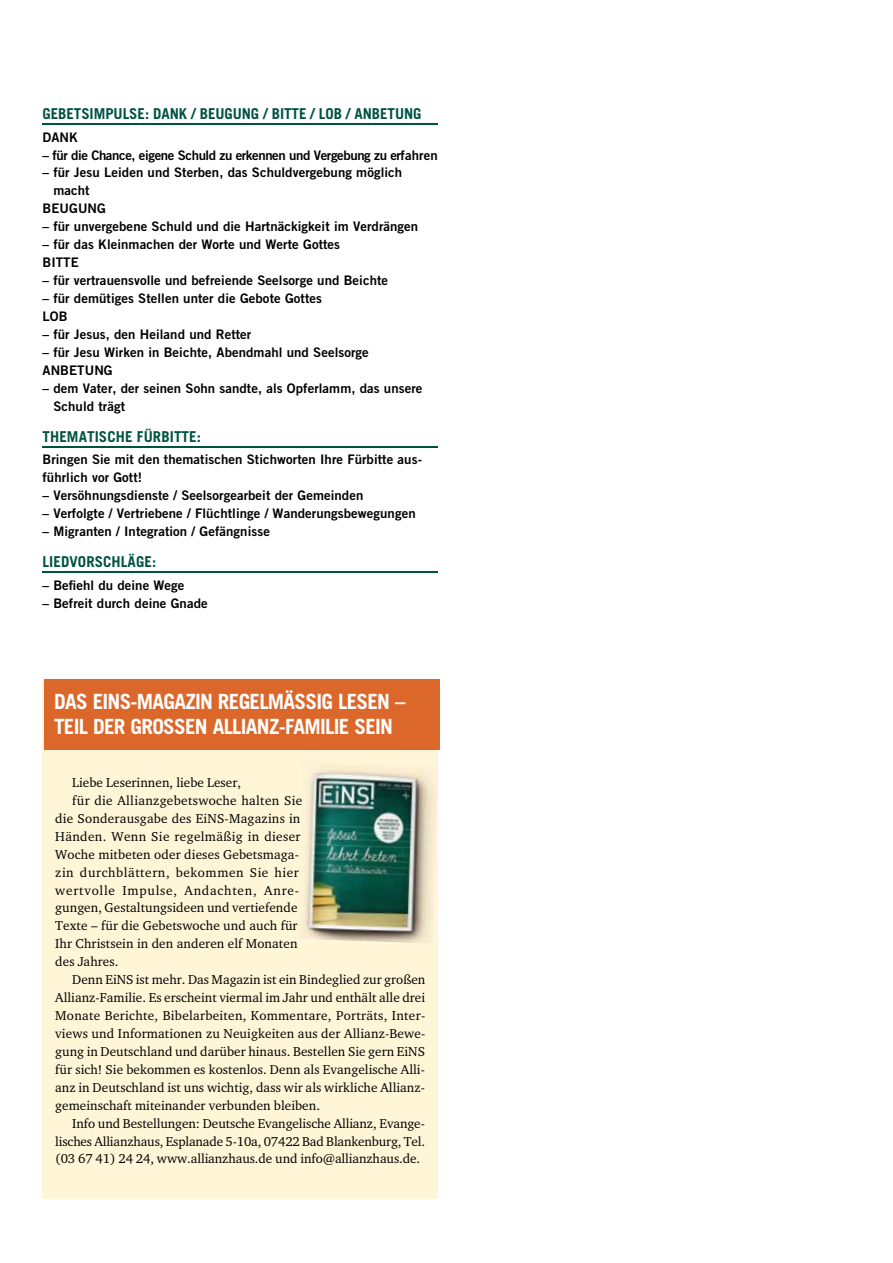
<style>
.page{position:relative;width:893px;height:1263px;background:#fff}
.page>*{position:absolute;margin:0;border:0;box-sizing:border-box;transform-origin:0 0}
.t1{font:700 21px/25.2px "Trade Gothic";letter-spacing:-.035em;color:#fff}
.t2{font:700 15px "Trade Gothic";letter-spacing:-.005em;color:#005343}
.t3{font:13.2px "Charter ITC";letter-spacing:.005em;color:#000}
.t4{font:13.2px/18px "Trade Gothic Bold Two";letter-spacing:.005em;color:#000}
.t5{font:13.2px "Trade Gothic Bold Two";letter-spacing:-.03em;color:#000}
.t6{font:13.2px "Charter ITC";letter-spacing:.025em;color:#000}
.t7{font:13.2px "Charter ITC";letter-spacing:.03em;color:#000}
.t8{font:13.2px "Charter ITC";letter-spacing:.045em;color:#000}
.t9{font:13.2px "Charter ITC";letter-spacing:.06em;color:#000}
</style>
<div class="page">
<div style="left:43px;top:679px;width:395px;height:520px;background:#fff5d7"></div>
<div style="left:44px;top:679px;width:395px;height:71px;background:#dc672a"></div>
<hr style="left:43px;top:124px;width:395px;height:1px;background:#005343">
<hr style="left:43px;top:446px;width:395px;height:1px;background:#005343">
<hr style="left:43px;top:572px;width:395px;height:1px;background:#005343">
<img style="left:301px;top:767px;width:133px;height:176px">
<p class="t2" style="left:43px;top:105px;width:381px">GEBETSIMpULSE: DANK / BEUGUNG / BITTE / LOB / ANBETUNG</p>
<p class="t4" style="left:43px;top:128px;width:37px">DANK</p>
<p class="t5" style="left:43px;top:147px;width:397px">– für die chance, eigene Schuld zu erkennen und Vergebung zu erfahren</p>
<p class="t4" style="left:43px;top:163px;width:361px">– für Jesu Leiden und Sterben, das Schuldvergebung möglich</p>
<p class="t4" style="left:53px;top:181px;width:38px">macht</p>
<p class="t4" style="left:43px;top:199px;width:65px">bEuGuNG</p>
<p class="t4" style="left:43px;top:217px;width:377px">– für unvergebene Schuld und die Hartnäckigkeit im Verdrängen</p>
<p class="t4" style="left:43px;top:235px;width:299px">– für das Kleinmachen der worte und werte Gottes bITTE</p>
<p class="t4" style="left:43px;top:271px;width:347px">– für vertrauensvolle und befreiende Seelsorge und beichte</p>
<p class="t4" style="left:43px;top:289px;width:281px">– für demütiges Stellen unter die Gebote Gottes<br>Lob</p>
<p class="t4" style="left:43px;top:325px;width:210px">– für Jesus, den Heiland und retter</p>
<p class="t4" style="left:43px;top:343px;width:328px">– für Jesu wirken in beichte, Abendmahl und Seelsorge<br>ANbETuNG</p>
<p class="t4" style="left:53px;top:379px;width:371px;text-indent:-11px">– dem Vater, der seinen Sohn sandte, als opferlamm, das unsere<br>Schuld trägt</p>
<p class="t2" style="left:43px;top:427px;width:160px">THEMATISCHE FüRBITTE:</p>
<p class="t4" style="left:43px;top:450px;width:381px">bringen Sie mit den thematischen Stichworten Ihre Fürbitte aus&shy;führlich vor Gott!</p>
<p class="t4" style="left:43px;top:486px;width:322px">– Versöhnungsdienste / Seelsorgearbeit der Gemeinden</p>
<p class="t4" style="left:43px;top:504px;width:375px">– Verfolgte / Vertriebene / Flüchtlinge / wanderungsbewegungen</p>
<p class="t4" style="left:43px;top:522px;width:229px">– Migranten / Integration / Gefängnisse</p>
<p class="t2" style="left:43px;top:553px;width:115px">LIEDvORSCHLäGE:</p>
<p class="t4" style="left:43px;top:576px;width:144px">– befiehl du deine wege</p>
<p class="t4" style="left:43px;top:594px;width:167px">– befreit durch deine Gnade</p>
<h1 class="t1" style="left:54px;top:688px;width:353px">DAS EINS-MAGAZIN REGELMäSSIG LESEN –<br>TEIL DER GROSSEN ALLIANZ-FAMILIE SEIN</h1>
<p class="t3" style="left:72px;top:774px;width:170px">Liebe Leserinnen, liebe Leser,</p>
<p class="t6" style="left:72px;top:792px;width:231px">für die Allianzgebetswoche halten Sie</p>
<p class="t3" style="left:55px;top:810px;width:247px">die Sonderausgabe des EiNS-Magazins in</p>
<p class="t7" style="left:55px;top:828px;width:247px">Händen. Wenn Sie regelmäßig in dieser</p>
<p class="t3" style="left:55px;top:846px;width:245px">Woche mitbeten oder dieses Gebetsmaga-</p>
<p class="t8" style="left:55px;top:864px;width:245px">zin durchblättern, bekommen Sie hier</p>
<p class="t9" style="left:55px;top:882px;width:245px">wertvolle Impulse, Andachten, Anre-</p>
<p class="t3" style="left:55px;top:900px;width:244px">gungen, Gestaltungsideen und vertiefende</p>
<p class="t3" style="left:55px;top:918px;width:244px">Texte – für die Gebetswoche und auch für</p>
<p class="t3" style="left:55px;top:935px;width:244px">Ihr Christsein in den anderen elf Monaten</p>
<p class="t3" style="left:55px;top:953px;width:65px">des Jahres.</p>
<p class="t3" style="left:72px;top:971px;width:355px">Denn EiNS ist mehr. Das Magazin ist ein Bindeglied zur großen</p>
<p class="t3" style="left:55px;top:989px;width:371px">Allianz-Familie. Es erscheint viermal im Jahr und enthält alle drei</p>
<p class="t3" style="left:55px;top:1007px;width:371px">Monate Berichte, Bibelarbeiten, Kommentare, Porträts, Inter-</p>
<p class="t3" style="left:55px;top:1025px;width:372px">views und Informationen zu Neuigkeiten aus der Allianz-Bewe-</p>
<p class="t3" style="left:55px;top:1043px;width:371px">gung in Deutschland und darüber hinaus. Bestellen Sie gern EiNS</p>
<p class="t3" style="left:55px;top:1061px;width:371px">für sich! Sie bekommen es kostenlos. Denn als Evangelische Alli-</p>
<p class="t3" style="left:55px;top:1079px;width:371px">anz in Deutschland ist uns wichtig, dass wir als wirkliche Allianz-</p>
<p class="t3" style="left:55px;top:1097px;width:266px">gemeinschaft miteinander verbunden bleiben.</p>
<p class="t3" style="left:72px;top:1115px;width:354px">Info und Bestellungen: Deutsche Evangelische Allianz, Evange-</p>
<p class="t3" style="left:55px;top:1133px;width:371px">lisches Allianzhaus, Esplanade 5-10a, 07422 Bad Blankenburg, Tel.</p>
<p class="t3" style="left:55px;top:1151px;width:367px">(03 67 41) 24 24, www.allianzhaus.de und info@allianzhaus.de.</p>
</div>
